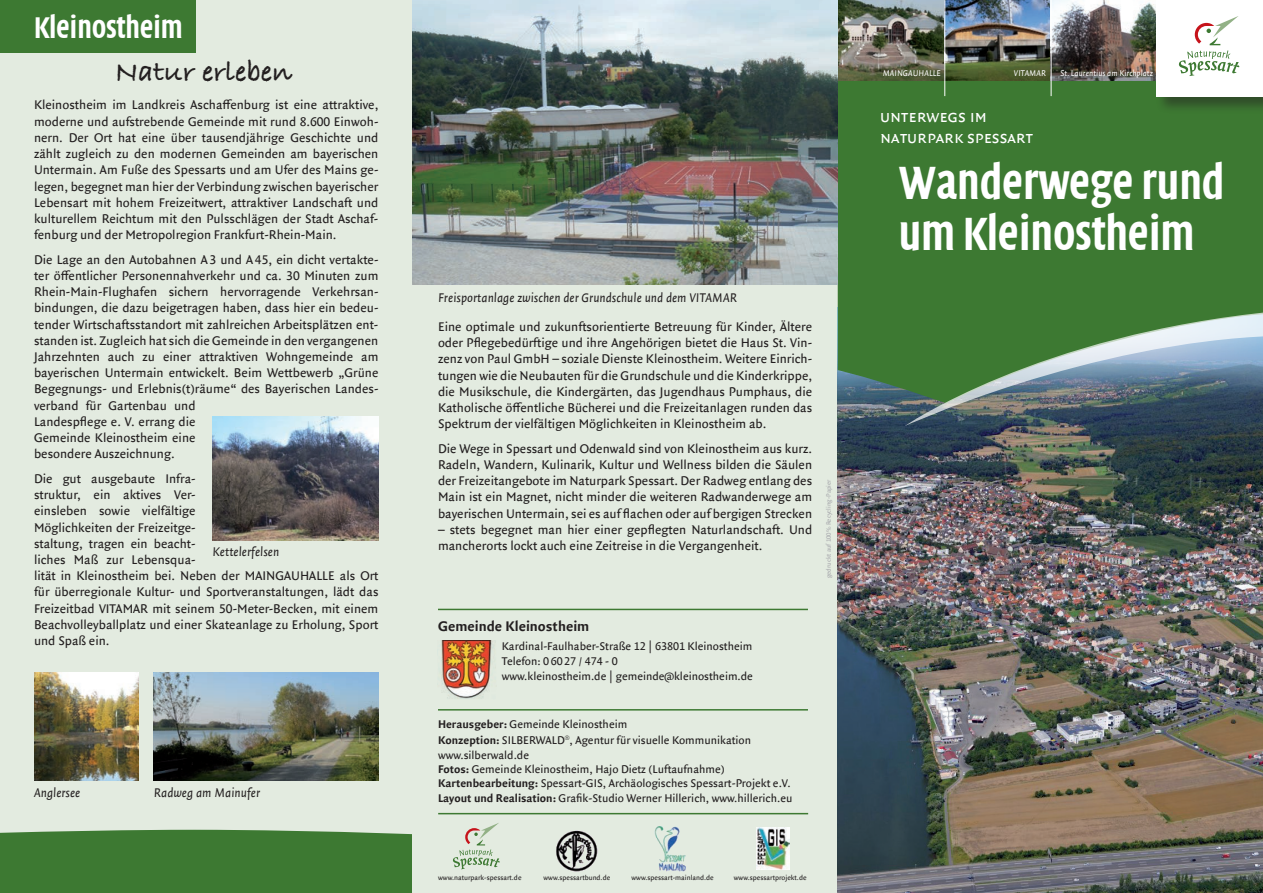
<style>
.page{position:relative;width:1263px;height:893px;background:#fff}
.page>*{position:absolute;margin:0;border:0;box-sizing:border-box;transform-origin:0 0}
.t1{font:700 47.85px/50.4px "Quadraat Head Offc";color:#fff;scale:.88 1}
.t2{font:700 30.75px "Quadraat Head Offc";color:#fff;scale:.88 1}
.t3{font:30px "Bradley Hand ITCTT Bold";color:#231f20}
.t4{font:18px/21.6px "Quadraat Sans Sc Offc";color:#fff}
.t5{font:700 15px "Quadraat Sans Offc";color:#231f20}
.t6{font:13.5px/16.2px "Quadraat Sans Offc";color:#231f20;text-align:justify}
.t7{font:italic 13.5px "Quadraat Sans Offc";color:#231f20}
.t8{font:12px/14.4px "Quadraat Sans Offc";color:#231f20}
.t9{font:italic 9px "Quadraat Sans Offc";color:#fff}
.t10{font:7.5px "Quadraat Sans Offc";color:#231f20}
.t11{font:6.75px "Quadraat Sans Offc";color:#a8a9ad}
.s1{font-weight:700}
</style>
<div class="page">
<div style="left:0;top:0;width:412px;height:893px;background:#e3ebe0"></div>
<div style="left:0;top:830px;width:412px;height:63px;background:#3d7932"></div>
<div style="left:412px;top:0;width:426px;height:893px;background:#e3ebe0"></div>
<div style="left:0;top:0;width:196px;height:52px;background:#3d7932"></div>
<img style="left:34px;top:673px;width:105px;height:108px">
<img style="left:154px;top:673px;width:224px;height:108px">
<img style="left:838px;top:403px;width:425px;height:490px">
<div style="left:838px;top:80px;width:425px;height:323px;background:#3d7932"></div>
<img style="left:838px;top:0;width:106px;height:80px">
<img style="left:945px;top:0;width:105px;height:80px">
<img style="left:1050px;top:0;width:106px;height:80px">
<hr style="left:944px;top:0;width:1px;height:96px;background:#fff">
<img style="left:904px;top:311px;width:359px;height:115px">
<div style="left:1156px;top:0;width:107px;height:114px;background:#231f20;opacity:.5"></div>
<div style="left:1157px;top:0;width:106px;height:96px;background:#fff"></div>
<hr style="left:1051px;top:0;width:1px;height:96px;background:#fff">
<img style="left:412px;top:0;width:426px;height:284px">
<svg style="left:1179px;top:16px;width:60px;height:60px"></svg>
<img style="left:213px;top:417px;width:165px;height:123px">
<hr style="left:438px;top:709px;width:370px;height:2px;background:#3d7932">
<hr style="left:438px;top:813px;width:370px;height:1px;background:#3d7932">
<hr style="left:438px;top:609px;width:370px;height:1px;background:#3d7932">
<img style="left:441px;top:640px;width:53px;height:59px">
<img style="left:556px;top:830px;width:42px;height:42px">
<img style="left:654px;top:826px;width:32px;height:46px">
<img style="left:757px;top:827px;width:32px;height:43px">
<svg style="left:453px;top:823px;width:47px;height:46px"></svg>
<h2 class="t2" style="left:34px;top:11px;width:171px">Kleinostheim</h2>
<h3 class="t3" style="left:115px;top:55px;width:179px">Natur erleben</h3>
<p class="t6" style="left:34px;top:97px;width:346px">Kleinostheim im Landkreis Aschaffenburg ist eine attraktive, moderne und aufstrebende Gemeinde mit rund 8.600 Einwoh&shy;nern. Der Ort hat eine über tausendjährige Geschichte und zählt zugleich zu den modernen Gemeinden am bayerischen Untermain. Am Fuße des Spessarts und am Ufer des Mains ge&shy;legen, begegnet man hier der Verbindung zwischen bayerischer Lebensart mit hohem Freizeitwert, attraktiver Landschaft und kulturellem Reichtum mit den Pulsschlägen der Stadt Aschaf&shy;fenburg und der Metropolregion Frankfurt-Rhein-Main.</p>
<p class="t6" style="left:34px;top:252px;width:346px;text-align:left">Die Lage an den Autobahnen A3 und A45, ein dicht vertakte&shy;ter öffentlicher Personennahverkehr und ca. 30 Minuten zum Rhein-Main-Flughafen sichern hervorragende Verkehrsan&shy;bindungen, die dazu beigetragen haben, dass hier ein bedeu&shy;tender Wirtschaftsstandort mit zahlreichen Arbeitsplätzen ent&shy;standen ist. Zugleich hat sich die Gemeinde in den vergangenen Jahrzehnten auch zu einer attraktiven Wohngemeinde am bayerischen Untermain entwickelt. Beim Wettbewerb „Grüne Begegnungs- und Erlebnis(t)räume“ des Bayerischen Landes&shy;verband für Gartenbau und<br>Landespflege e. V. errang die<br>Gemeinde Kleinostheim eine<br>besondere Auszeichnung.</p>
<p class="t6" style="left:34px;top:471px;width:346px;text-align:left">Die gut ausgebaute Infra-<br>struktur, ein aktives Ver-<br>einsleben sowie vielfältige<br>Möglichkeiten der Freizeitge-<br>staltung, tragen ein beacht-<br>liches Maß zur Lebensqua-<br>lität in Kleinostheim bei. Neben der MAINGAUHALLE als Ort für überregionale Kultur- und Sportveranstaltungen, lädt das Freizeitbad VITAMAR mit seinem 50-Meter-Becken, mit einem Beachvolleyballplatz und einer Skateanlage zu Erholung, Sport und Spaß ein.</p>
<p class="t7" style="left:213px;top:545px;width:68px">Kettelerfelsen</p>
<p class="t7" style="left:34px;top:785px;width:48px">Anglersee</p>
<p class="t7" style="left:154px;top:785px;width:108px">Radweg am Mainufer</p>
<p class="t7" style="left:438px;top:291px;width:301px">Freisportanlage zwischen der Grundschule und dem VITAMAR</p>
<p class="t6" style="left:438px;top:319px;width:376px">Eine optimale und zukunftsorientierte Betreuung für Kinder, Ältere oder Pflegebedürftige und ihre Angehörigen bietet die Haus St. Vin&shy;zenz von Paul GmbH – soziale Dienste Kleinostheim. Weitere Einrich&shy;tungen wie die Neubauten für die Grundschule und die Kinderkrippe, die Musikschule, die Kindergärten, das Jugendhaus Pumphaus, die Katholische öffentliche Bücherei und die Freizeitanlagen runden das Spektrum der vielfältigen Möglichkeiten in Kleinostheim ab.</p>
<p class="t6" style="left:438px;top:441px;width:376px">Die Wege in Spessart und Odenwald sind von Kleinostheim aus kurz.<br>Radeln, Wandern, Kulinarik, Kultur und Wellness bilden die Säulen der Freizeitangebote im Naturpark Spessart. Der Radweg entlang des Main ist ein Magnet, nicht minder die weiteren Radwanderwege am bayerischen Untermain, sei es auf flachen oder auf bergigen Strecken</p>
<p class="t6" style="left:438px;top:522px;width:376px">– stets begegnet man hier einer gepflegten Naturlandschaft. Und mancherorts lockt auch eine Zeitreise in die Vergangenheit.</p>
<p class="t11" style="left:825px;top:578px;width:101px;rotate:-90deg">gedruckt auf 100% Recycling-Papier</p>
<p class="t5" style="left:438px;top:618px;width:153px">Gemeinde Kleinostheim</p>
<p class="t8" style="left:502px;top:639px;width:253px;line-height:15px">Kardinal-Faulhaber-Straße 12 | 63801 Kleinostheim<br>Telefon: 0 6027 / 474 - 0<br>www.kleinostheim.de | gemeinde@kleinostheim.de</p>
<p class="t8" style="left:438px;top:716px;width:191px;line-height:16.2px"><span class="s1">Herausgeber:</span> Gemeinde Kleinostheim<br><span class="s1">Konzeption:</span> Silberwald</p>
<p class="t8" style="left:565px;top:733px;width:188px"><sup>®</sup>, Agentur für visuelle Kommunikation</p>
<p class="t8" style="left:438px;top:748px;width:356px">www.silberwald.de<br><span class="s1">Fotos:</span> Gemeinde Kleinostheim, Hajo Dietz (Luftaufnahme)<br><span class="s1">Kartenbearbeitung:</span> Spessart-GIS, Archäologisches Spessart-Projekt e.V.<br><span class="s1">Layout und Realisation:</span> Grafik-Studio Werner Hillerich, www.hillerich.eu</p>
<p class="t10" style="left:438px;top:873px;width:85px">www.naturpark-spessart.de</p>
<p class="t10" style="left:543px;top:873px;width:68px">www.spessartbund.de</p>
<p class="t10" style="left:631px;top:873px;width:84px">www.spessart-mainland.de</p>
<p class="t10" style="left:734px;top:873px;width:74px">www.spessartprojekt.de</p>
<p class="t9" style="left:883px;top:69px;width:60px">Mai ngauhalle</p>
<p class="t9" style="left:1014px;top:69px;width:10px">Vitamar</p>
<p class="t9" style="left:1060px;top:69px;width:94px">St. Laurentius am Kirchplatz</p>
<h3 class="t4" style="left:880px;top:106px;width:154px">unterwegs im naturpark spessart</h3>
<h1 class="t1" style="left:899px;top:159px;width:372px">Wanderwege rund um Kleinostheim</h1>
</div>
